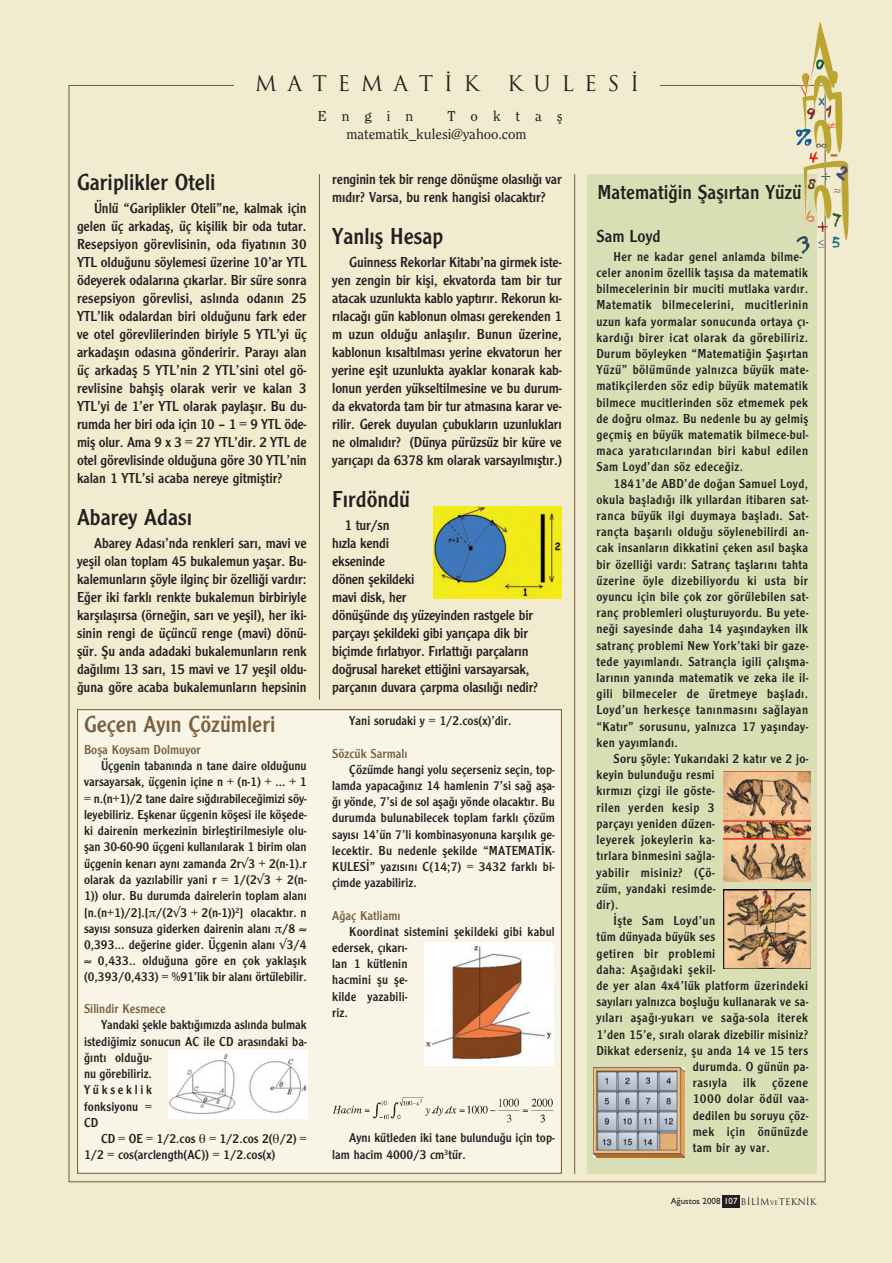
<style>
.page{position:relative;width:892px;height:1263px;background:#f1ebd0}
.page>*{position:absolute;margin:0;border:0;box-sizing:border-box;transform-origin:0 0}
.t1{font:24px "Clearface Gothic";color:#231f20}
.t2{font:24px "Clearface Gothic";color:#7a5f3e}
.t3{font:21px "Clearface Gothic";color:#231f20}
.t4{font:500 21px "Trajan";letter-spacing:.5em;color:#231f20}
.t5{font:18px "Clearface Gothic";color:#231f20}
.t6{font:15px/18px "Clearface Gothic";letter-spacing:-.015em;color:#231f20;text-align:justify}
.t7{font:500 15px/18px "Clearface";color:#231f20}
.t8{font:13.5px/16.2px "Clearface Gothic";letter-spacing:.025em;color:#231f20;text-align:justify}
.t9{font:13.5px/16.2px "Clearface Gothic";color:#231f20}
.t10{font:13.5px "Clearface Gothic";color:#7a5f3e}
.t11{font:9px "Gill Sans";color:#231f20}
.s1{color:#fff}
.s2{font-family:"Trajan";font-weight:500}
.s3{font-family:"Trajan";font-weight:500;font-size:6px}
</style>
<div class="page">
<div style="left:587px;top:174px;width:230px;height:999px;background:#d9deb5"></div>
<div style="left:78px;top:710px;width:483px;height:462px;background:#f8f5e6"></div>
<img style="left:332px;top:1097px;width:222px;height:26px">
<hr style="left:319px;top:174px;width:1px;height:525px;background:#7a5f3e">
<hr style="left:574px;top:174px;width:1px;height:999px;background:#7a5f3e">
<img style="left:795px;top:21px;width:47px;height:142px">
<div style="left:722px;top:1195px;width:17px;height:12px;background:#231f20"></div>
<img style="left:433px;top:506px;width:128px;height:93px">
<img style="left:169px;top:1050px;width:138px;height:68px">
<img style="left:424px;top:942px;width:130px;height:124px">
<img style="left:723px;top:771px;width:87px;height:111px">
<img style="left:723px;top:889px;width:87px;height:79px">
<img style="left:593px;top:1067px;width:91px;height:90px">
<h2 class="t4" style="left:255px;top:67px;width:226px">MATEMATIK</h2>
<h2 class="t4" style="left:507px;top:67px;width:134px">KULESI</h2>
<p class="t7" style="left:346px;top:107px;width:218px;text-indent:101px">Toktaş matematik_kulesi@yahoo.com</p>
<p class="t7" style="left:318px;top:107px;width:97px">Engin</p>
<h1 class="t1" style="left:77px;top:174px;width:140px">Gariplikler Oteli</h1>
<p class="t6" style="left:77px;top:200px;width:231px;text-indent:17px">Ünlü “Gariplikler Oteli”ne, kalmak için gelen üç arkadaş, üç kişilik bir oda tutar.<br>Resepsiyon görevlisinin, oda fiyatının 30<br>YTL olduğunu söylemesi üzerine 10’ar YTL ödeyerek odalarına çıkarlar. Bir süre sonra resepsiyon görevlisi, aslında odanın 25<br>YTL’lik odalardan biri olduğunu fark eder ve otel görevlilerinden biriyle 5 YTL’yi üç arkadaşın odasına gönderirir. Parayı alan üç arkadaş 5 YTL’nin 2 YTL’sini otel gö&shy;revlisine bahşiş olarak verir ve kalan 3<br>YTL’yi de 1’er YTL olarak paylaşır. Bu du&shy;rumda her biri oda için 10 – 1 = 9 YTL öde&shy;miş olur. Ama 9 x 3 = 27 YTL’dir. 2 YTL de otel görevlisinde olduğuna göre 30 YTL’nin kalan 1 YTL’si acaba nereye gitmiştir?</p>
<h1 class="t1" style="left:77px;top:509px;width:117px">Abarey Adası</h1>
<p class="t6" style="left:77px;top:535px;width:231px;text-indent:17px">Abarey Adası’nda renkleri sarı, mavi ve yeşil olan toplam 45 bukalemun yaşar. Bu&shy;kalemunların şöyle ilginç bir özelliği vardır:<br>Eğer iki farklı renkte bukalemun birbiriyle karşılaşırsa (örneğin, sarı ve yeşil), her iki&shy;sinin rengi de üçüncü renge (mavi) dönü&shy;şür. Şu anda adadaki bukalemunların renk dağılımı 13 sarı, 15 mavi ve 17 yeşil oldu&shy;ğuna göre acaba bukalemunların hepsinin</p>
<h1 class="t2" style="left:84px;top:716px;width:193px">Geçen Ayın Çözümleri</h1>
<p class="t10" style="left:84px;top:745px;width:118px">Boşa Koysam Dolmuyor</p>
<p class="t8" style="left:84px;top:759px;width:224px;text-indent:17px">Üçgenin tabanında n tane daire olduğunu varsayarsak, üçgenin içine n + (n-1) + ... + 1 = n.(n+1)/2 tane daire sığdırabileceğimizi söy&shy;leyebiliriz. Eşkenar üçgenin köşesi ile köşede&shy;ki dairenin merkezinin birleştirilmesiyle olu&shy;şan 30-60-90 üçgeni kullanılarak 1 birim olan üçgenin kenarı aynı zamanda 2r√3 + 2(n-1).r olarak da yazılabilir yani r = 1/(2√3 + 2(n-1)) olur. Bu durumda dairelerin toplam alanı [n.(n+1)/2].[ /(2√3 + 2(n-1))<sup>2</sup>] olacaktır. n sayısı sonsuza giderken dairenin alanı /8 ≈ 0,393... değerine gider. Üçgenin alanı √3/4 ≈ 0,433.. olduğuna göre en çok yaklaşık (0,393/0,433) = %91’lik bir alanı örtülebilir.</p>
<p class="t10" style="left:84px;top:1004px;width:83px">Silindir Kesmece</p>
<p class="t9" style="left:84px;top:1018px;width:224px;text-indent:17px">Yandaki şekle baktığımızda aslında bulmak istediğimiz sonucun AC ile CD arasındaki ba&shy;ğıntı olduğu-<br>nu görebiliriz.<br>Yükseklik<br>fonksiyonu =<br>CD</p>
<p class="t9" style="left:84px;top:1132px;width:224px;line-height:15.8px;text-indent:17px">CD = OE = 1/2.cos = 1/2.cos 2( /2) =<br>1/2 = cos(arclength(AC)) = 1/2.cos(x)</p>
<p class="t6" style="left:332px;top:172px;width:231px">renginin tek bir renge dönüşme olasılığı var mıdır? Varsa, bu renk hangisi olacaktır?</p>
<h1 class="t1" style="left:332px;top:228px;width:113px">Yanlış Hesap</h1>
<p class="t6" style="left:332px;top:254px;width:231px;text-indent:17px">Guinness Rekorlar Kitabı’na girmek iste&shy;yen zengin bir kişi, ekvatorda tam bir tur atacak uzunlukta kablo yaptırır. Rekorun kı&shy;rılacağı gün kablonun olması gerekenden 1 m uzun olduğu anlaşılır. Bunun üzerine, kablonun kısaltılması yerine ekvatorun her yerine eşit uzunlukta ayaklar konarak kab&shy;lonun yerden yükseltilmesine ve bu durum&shy;da ekvatorda tam bir tur atmasına karar ve&shy;rilir. Gerek duyulan çubukların uzunlukları ne olmalıdır? (Dünya pürüzsüz bir küre ve yarıçapı da 6378 km olarak varsayılmıştır.)</p>
<h1 class="t1" style="left:332px;top:491px;width:79px">Fırdöndü</h1>
<p class="t6" style="left:332px;top:517px;width:207px;text-align:left;text-indent:12px">1 tur/sn<br>hızla kendi<br>ekseninde<br>dönen şekildeki<br>mavi disk, her<br>dönüşünde dış yüzeyinden rastgele bir parçayı şekildeki gibi yarıçapa dik bir biçimde fırlatıyor. Fırlattığı parçaların doğrusal hareket ettiğini varsayarsak, parçanın duvara çarpma olasılığı nedir?</p>
<p class="t9" style="left:349px;top:714px;width:164px">Yani sorudaki y = 1/2.cos(x)’dir.</p>
<p class="t10" style="left:332px;top:748px;width:77px">Sözcük Sarmalı</p>
<p class="t8" style="left:332px;top:762px;width:224px;text-indent:17px">Çözümde hangi yolu seçerseniz seçin, top&shy;lamda yapacağınız 14 hamlenin 7’si sağ aşa&shy;ğı yönde, 7’si de sol aşağı yönde olacaktır. Bu durumda bulunabilecek toplam farklı çözüm sayısı 14’ün 7’li kombinasyonuna karşılık ge&shy;lecektir. Bu nedenle şekilde “MATEMATİK-KULESİ” yazısını C(14;7) = 3432 farklı bi&shy;çimde yazabiliriz.</p>
<p class="t10" style="left:332px;top:910px;width:70px">Ağaç Katliamı</p>
<p class="t8" style="left:332px;top:924px;width:224px;text-align:left;text-indent:17px">Koordinat sistemini şekildeki gibi kabul edersek, çıkarı-<br>lan 1 kütlenin<br>hacmini şu şe-<br>kilde yazabili-<br>riz.</p>
<p class="t9" style="left:332px;top:1131px;width:224px;text-indent:17px">Aynı kütleden iki tane bulunduğu için top&shy;lam hacim 4000/3 cm<sup>3</sup>tür.</p>
<h2 class="t3" style="left:597px;top:185px;width:206px">Matematiğin Şaşırtan Yüzü</h2>
<h3 class="t5" style="left:596px;top:230px;width:66px">Sam Loyd</h3>
<p class="t8" style="left:596px;top:249px;width:213px;text-align:left;text-indent:17px">Her ne kadar genel anlamda bilme&shy;celer anonim özellik taşısa da matematik bilmecelerinin bir muciti mutlaka vardır.<br>Matematik bilmecelerini, mucitlerinin uzun kafa yormalar sonucunda ortaya çı&shy;kardığı birer icat olarak da görebiliriz.<br>Durum böyleyken “Matematiğin Şaşırtan Yüzü” bölümünde yalnızca büyük mate&shy;matikçilerden söz edip büyük matematik bilmece mucitlerinden söz etmemek pek de doğru olmaz. Bu nedenle bu ay gelmiş geçmiş en büyük matematik bilmece-bul&shy;maca yaratıcılarından biri kabul edilen Sam Loyd’dan söz edeceğiz.</p>
<p class="t8" style="left:596px;top:476px;width:213px;text-indent:17px">1841’de ABD’de doğan Samuel Loyd, okula başladığı ilk yıllardan itibaren sat&shy;ranca büyük ilgi duymaya başladı. Sat&shy;rançta başarılı olduğu söylenebilirdi an&shy;cak insanların dikkatini çeken asıl başka bir özelliği vardı: Satranç taşlarını tahta üzerine öyle dizebiliyordu ki usta bir oyuncu için bile çok zor görülebilen sat&shy;ranç problemleri oluşturuyordu. Bu yete&shy;neği sayesinde daha 14 yaşındayken ilk satranç problemi New York’taki bir gaze&shy;tede yayımlandı. Satrançla igili çalışma&shy;larının yanında matematik ve zeka ile il&shy;gili bilmeceler de üretmeye başladı.<br>Loyd’un herkesçe tanınmasını sağlayan “Katır” sorusunu, yalnızca 17 yaşınday&shy;ken yayımlandı.</p>
<p class="t8" style="left:613px;top:751px;width:196px">Soru şöyle: Yukarıdaki 2 katır ve 2 jo-</p>
<p class="t8" style="left:596px;top:768px;width:120px">keyin bulunduğu resmi</p>
<p class="t8" style="left:596px;top:784px;width:120px">kırmızı çizgi ile göste-</p>
<p class="t8" style="left:596px;top:800px;width:120px">rilen yerden kesip 3</p>
<p class="t8" style="left:596px;top:816px;width:120px">parçayı yeniden düzen-</p>
<p class="t8" style="left:596px;top:832px;width:120px">leyerek jokeylerin ka-</p>
<p class="t8" style="left:596px;top:849px;width:120px">tırlara binmesini sağla-</p>
<p class="t8" style="left:596px;top:865px;width:120px">yabilir misiniz? (Çö-</p>
<p class="t8" style="left:596px;top:881px;width:121px">züm, yandaki resimde-</p>
<p class="t8" style="left:596px;top:897px;width:23px">dir).</p>
<p class="t8" style="left:613px;top:913px;width:103px">İşte Sam Loyd’un</p>
<p class="t8" style="left:596px;top:930px;width:120px">tüm dünyada büyük ses</p>
<p class="t8" style="left:596px;top:946px;width:120px">getiren bir problemi</p>
<p class="t8" style="left:596px;top:962px;width:121px">daha: Aşağıdaki şekil-</p>
<p class="t8" style="left:596px;top:978px;width:213px">de yer alan 4x4’lük platform üzerindeki</p>
<p class="t8" style="left:596px;top:994px;width:213px">sayıları yalnızca boşluğu kullanarak ve sa-</p>
<p class="t8" style="left:596px;top:1011px;width:213px">yıları aşağı-yukarı ve sağa-sola iterek</p>
<p class="t8" style="left:596px;top:1027px;width:213px">1’den 15’e, sıralı olarak dizebilir misiniz?</p>
<p class="t8" style="left:596px;top:1043px;width:213px">Dikkat ederseniz, şu anda 14 ve 15 ters</p>
<p class="t8" style="left:692px;top:1059px;width:117px">durumda. O günün pa-</p>
<p class="t8" style="left:692px;top:1075px;width:117px">rasıyla ilk çözene</p>
<p class="t8" style="left:692px;top:1092px;width:117px">1000 dolar ödül vaa-</p>
<p class="t8" style="left:692px;top:1108px;width:117px">dedilen bu soruyu çöz-</p>
<p class="t8" style="left:692px;top:1124px;width:117px">mek için önünüzde</p>
<p class="t8" style="left:692px;top:1140px;width:79px">tam bir ay var.</p>
<p class="t11" style="left:671px;top:1198px;width:147px">Ağustos 2008 <span class="s1">107</span> <span class="s2">BILIM</span><span class="s3">VE</span><span class="s2">TEKNIK</span></p>
</div>
